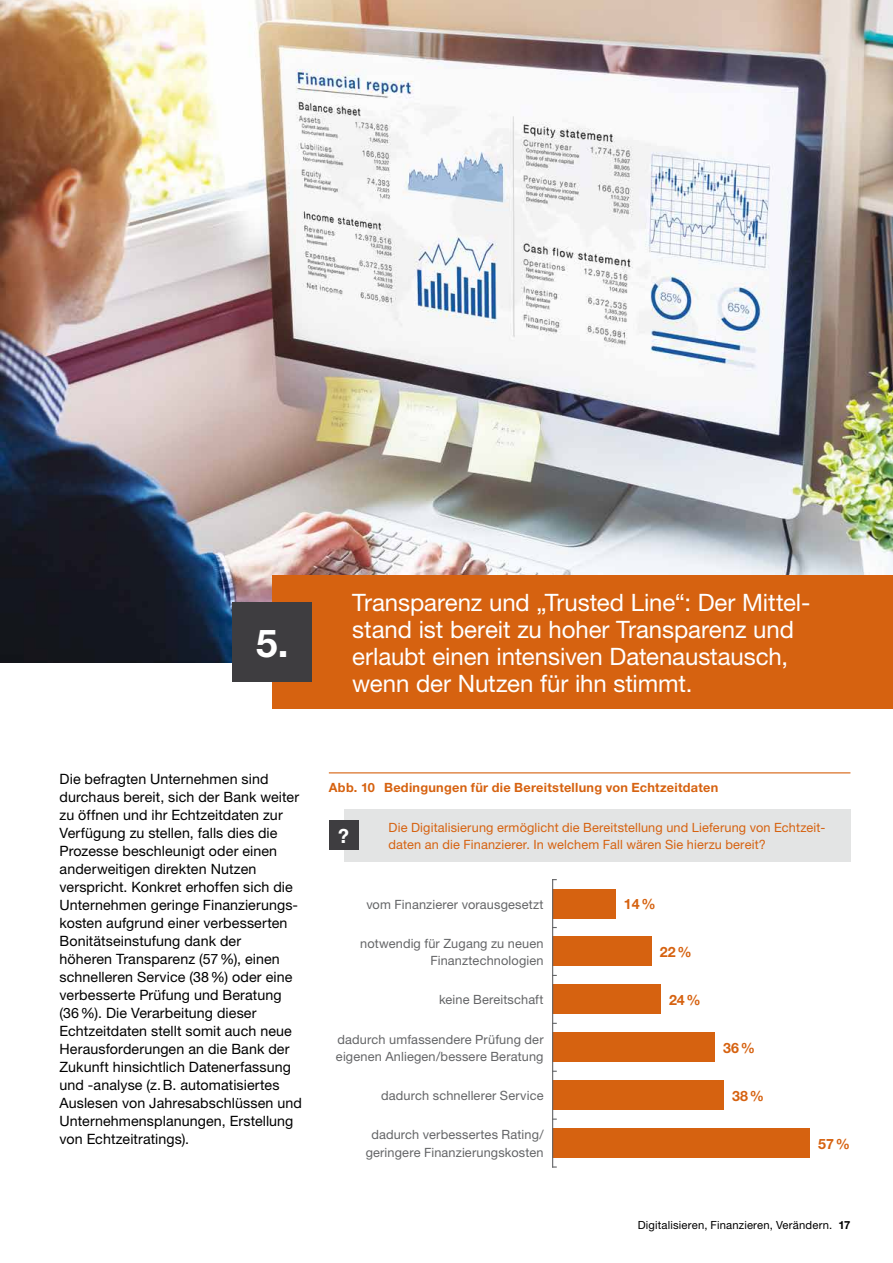
<style>
.page{position:relative;width:893px;height:1263px;background:#fff}
.page>*{position:absolute;margin:0;border:0;box-sizing:border-box;transform-origin:0 0}
.t1{font:700 38.55px "Helvetica Neue LT";color:#fff}
.t2{font:24px/27px "Helvetica Neue LT";letter-spacing:-.005em;color:#fff}
.t3{font:700 19.5px "Helvetica Neue LT";color:#fff}
.t4{font:14.25px/18px "Helvetica Neue LT";letter-spacing:.005em;color:#000}
.t5{font:700 14.25px "Helvetica Neue LT";color:#d66210}
.t6{font:12.75px/17.2px "Helvetica Neue LT";letter-spacing:.01em;color:#646567;text-align:right}
.t7{font:12.75px/17.2px "Helvetica Neue LT";letter-spacing:.01em;color:#d66210}
.t8{font:700 12.75px "Helvetica Neue LT";letter-spacing:.02em;color:#d66210}
.t9{font:11.25px "Helvetica Neue LT";letter-spacing:.015em;color:#000}
.s1{font-weight:700}
</style>
<div class="page">
<img style="left:0;top:0;width:893px;height:662px">
<div style="left:272px;top:575px;width:621px;height:133px;background:#d66210"></div>
<div style="left:233px;top:602px;width:79px;height:79px;background:#3e3d40"></div>
<hr style="left:329px;top:772px;width:521px;height:1px;background:#d66210">
<div style="left:344px;top:809px;width:506px;height:53px;background:#e3e4e4"></div>
<div style="left:329px;top:820px;width:30px;height:30px;background:#3e3d40"></div>
<div style="left:552px;top:889px;width:63px;height:29px;background:#d66210"></div>
<div style="left:552px;top:936px;width:99px;height:30px;background:#d66210"></div>
<div style="left:552px;top:984px;width:108px;height:30px;background:#d66210"></div>
<div style="left:552px;top:1032px;width:163px;height:30px;background:#d66210"></div>
<div style="left:552px;top:1080px;width:172px;height:30px;background:#d66210"></div>
<div style="left:552px;top:1128px;width:258px;height:30px;background:#d66210"></div>
<hr style="left:552px;top:879px;width:1px;height:288px;background:#646567">
<h1 class="t1" style="left:256px;top:619px;width:34px">5.</h1>
<h2 class="t2" style="left:352px;top:588px;width:460px">Transparenz und „Trusted Line“: Der Mittel&shy;stand ist bereit zu hoher Transparenz und erlaubt einen intensiven Datenaustausch, wenn der Nutzen für ihn stimmt.</h2>
<p class="t4" style="left:60px;top:769px;width:244px">Die befragten Unternehmen sind durchaus bereit, sich der Bank weiter zu öffnen und ihr Echtzeitdaten zur Verfügung zu stellen, falls dies die Prozesse beschleunigt oder einen anderweitigen direkten Nutzen verspricht. Konkret erhoffen sich die Unternehmen geringe Finanzierungs&shy;kosten aufgrund einer verbesserten Bonitätseinstufung dank der<br>höheren Transparenz (57%), einen schnelleren Service (38%) oder eine verbesserte Prüfung und Beratung (36%). Die Verarbeitung dieser Echtzeitdaten stellt somit auch neue Herausforderungen an die Bank der Zukunft hinsichtlich Datenerfassung und -analyse (z.B. automatisiertes Auslesen von Jahresabschlüssen und Unternehmensplanungen, Erstellung von Echtzeitratings).</p>
<p class="t8" style="left:329px;top:779px;width:391px">Abb. 10 Bedingungen für die Bereitstellung von Echtzeitdaten</p>
<p class="t7" style="left:389px;top:818px;width:438px">Die Digitalisierung ermöglicht die Bereitstellung und Lieferung von Echtzeit&shy;daten an die Finanzierer. In welchem Fall wären Sie hierzu bereit?</p>
<h3 class="t3" style="left:338px;top:824px;width:12px">?</h3>
<p class="t5" style="left:624px;top:895px;width:33px">14%</p>
<p class="t6" style="left:366px;top:895px;width:179px">vom Finanzierer vorausgesetzt</p>
<p class="t6" style="left:360px;top:934px;width:185px">notwendig für Zugang zu neuen<br>Finanztechnologien</p>
<p class="t6" style="left:439px;top:991px;width:106px">keine Bereitschaft</p>
<p class="t6" style="left:336px;top:1030px;width:209px;text-align:left">dadurch umfassendere Prüfung der eigenen Anliegen/bessere Beratung</p>
<p class="t6" style="left:381px;top:1087px;width:164px">dadurch schnellerer Service</p>
<p class="t6" style="left:366px;top:1126px;width:179px;text-align:center">dadurch verbessertes Rating/ geringere Finanzierungskosten</p>
<p class="t5" style="left:660px;top:943px;width:33px">22%</p>
<p class="t5" style="left:669px;top:991px;width:33px">24%</p>
<p class="t5" style="left:723px;top:1039px;width:33px">36%</p>
<p class="t5" style="left:732px;top:1087px;width:33px">38%</p>
<p class="t5" style="left:818px;top:1135px;width:33px">57%</p>
<p class="t9" style="left:638px;top:1218px;width:214px">Digitalisieren, Finanzieren, Verändern. <span class="s1">17</span></p>
</div>
